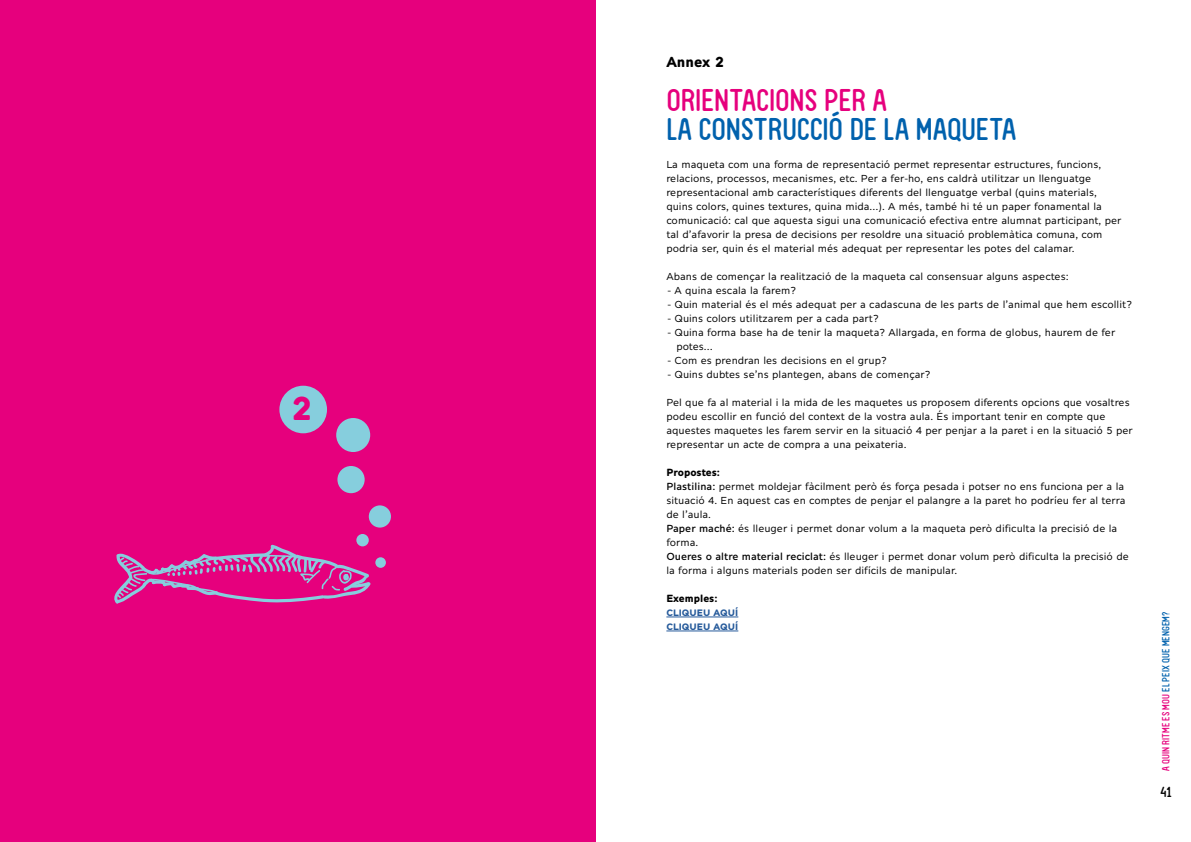
<style>
.page{position:relative;width:1191px;height:842px;background:#fff}
.page>*{position:absolute;margin:0;border:0;box-sizing:border-box;transform-origin:0 0}
.t1{font:700 31.9px "Alleyn";color:#e6007d}
.t2{font:30px "FV Almelo";color:#0061ad}
.t3{font:30px "FV Almelo";color:#e6007d}
.t4{font:700 14px "Alleyn";color:#000}
.t5{font:14px "FV Almelo";color:#000}
.t6{font:10px/14px "Alleyn";color:#000}
.t7{font:10px "FV Almelo";letter-spacing:.01em;color:#0061ad}
.t8{font:700 10px "Alleyn";color:#000}
.t9{font:700 9px/14px "Alleyn";color:#275b9b}
.s1{font-weight:700}
.s2{font-weight:500}
.s3{color:#e6007d}
</style>
<div class="page">
<div style="left:0;top:0;width:595px;height:842px;background:#e6007d"></div>
<hr style="left:666px;top:617px;width:72px;height:1px;background:#275b9b">
<hr style="left:666px;top:631px;width:72px;height:1px;background:#275b9b">
<div style="left:375px;top:557px;width:11px;height:11px;background:#86cedd;border-radius:50%"></div>
<div style="left:369px;top:505px;width:22px;height:23px;background:#86cedd;border-radius:50%"></div>
<div style="left:336px;top:418px;width:34px;height:34px;background:#86cedd;border-radius:50%"></div>
<div style="left:279px;top:386px;width:48px;height:47px;background:#86cedd;border-radius:50%"></div>
<div style="left:356px;top:534px;width:13px;height:12px;background:#86cedd;border-radius:50%"></div>
<div style="left:337px;top:466px;width:28px;height:27px;background:#86cedd;border-radius:50%"></div>
<svg style="left:114px;top:544px;width:257px;height:60px"></svg>
<h1 class="t1" style="left:292px;top:389px;width:22px">2</h1>
<h3 class="t4" style="left:666px;top:53px;width:59px">Annex 2</h3>
<h2 class="t3" style="left:666px;top:82px;width:222px">ORIENTACIONS PER A</h2>
<h2 class="t2" style="left:666px;top:111px;width:351px">LA CONSTRUCCIÓ DE LA MAQUETA</h2>
<p class="t6" style="left:666px;top:157px;width:456px">La maqueta com una forma de representació permet representar estructures, funcions, relacions, processos, mecanismes, etc. Per a fer-ho, ens caldrà utilitzar un llenguatge representacional amb característiques diferents del llenguatge verbal (quins materials, quins colors, quines textures, quina mida…). A més, també hi té un paper fonamental la comunicació: cal que aquesta sigui una comunicació efectiva entre alumnat participant, per tal d’afavorir la presa de decisions per resoldre una situació problemàtica comuna, com podria ser, quin és el material més adequat per representar les potes del calamar.</p>
<p class="t6" style="left:666px;top:269px;width:404px">Abans de començar la realització de la maqueta cal consensuar alguns aspectes:</p>
<p class="t6" style="left:667px;top:283px;width:130px">- A quina escala la farem?</p>
<p class="t6" style="left:667px;top:297px;width:466px">- Quin material és el més adequat per a cadascuna de les parts de l’animal que hem escollit?</p>
<p class="t6" style="left:667px;top:311px;width:213px">- Quins colors utilitzarem per a cada part?</p>
<p class="t6" style="left:676px;top:325px;width:440px;text-indent:-9px">- Quina forma base ha de tenir la maqueta? Allargada, en forma de globus, haurem de fer potes…</p>
<p class="t6" style="left:667px;top:353px;width:221px">- Com es prendran les decisions en el grup?</p>
<p class="t6" style="left:667px;top:367px;width:264px">- Quins dubtes se’ns plantegen, abans de començar?</p>
<p class="t6" style="left:666px;top:395px;width:468px">Pel que fa al material i la mida de les maquetes us proposem diferents opcions que vosaltres podeu escollir en funció del context de la vostra aula. És important tenir en compte que aquestes maquetes les farem servir en la situació 4 per penjar a la paret i en la situació 5 per representar un acte de compra a una peixateria.</p>
<p class="t6" style="left:666px;top:465px;width:464px"><span class="s1">Propostes:<br></span><span class="s2">Plastilina:</span> permet moldejar fàcilment però és força pesada i potser no ens funciona per a la situació 4. En aquest cas en comptes de penjar el palangre a la paret ho podríeu fer al terra de l’aula.<br><span class="s2">Paper maché:</span> és lleuger i permet donar volum a la maqueta però dificulta la precisió de la forma.<br><span class="s2">Oueres o altre material reciclat:</span> és lleuger i permet donar volum però dificulta la precisió de la forma i alguns materials poden ser difícils de manipular.</p>
<p class="t8" style="left:666px;top:592px;width:53px">Exemples:</p>
<p class="t9" style="left:666px;top:606px;width:73px">CLIQUEU AQUÍ<br>CLIQUEU AQUÍ</p>
<p class="t7" style="left:1159px;top:771px;width:161px;rotate:-90deg"><span class="s3">A QUIN RITME ES MOU</span> EL PEIX QUE MENGEM?</p>
<h3 class="t5" style="left:1160px;top:783px;width:13px">41</h3>
</div>
